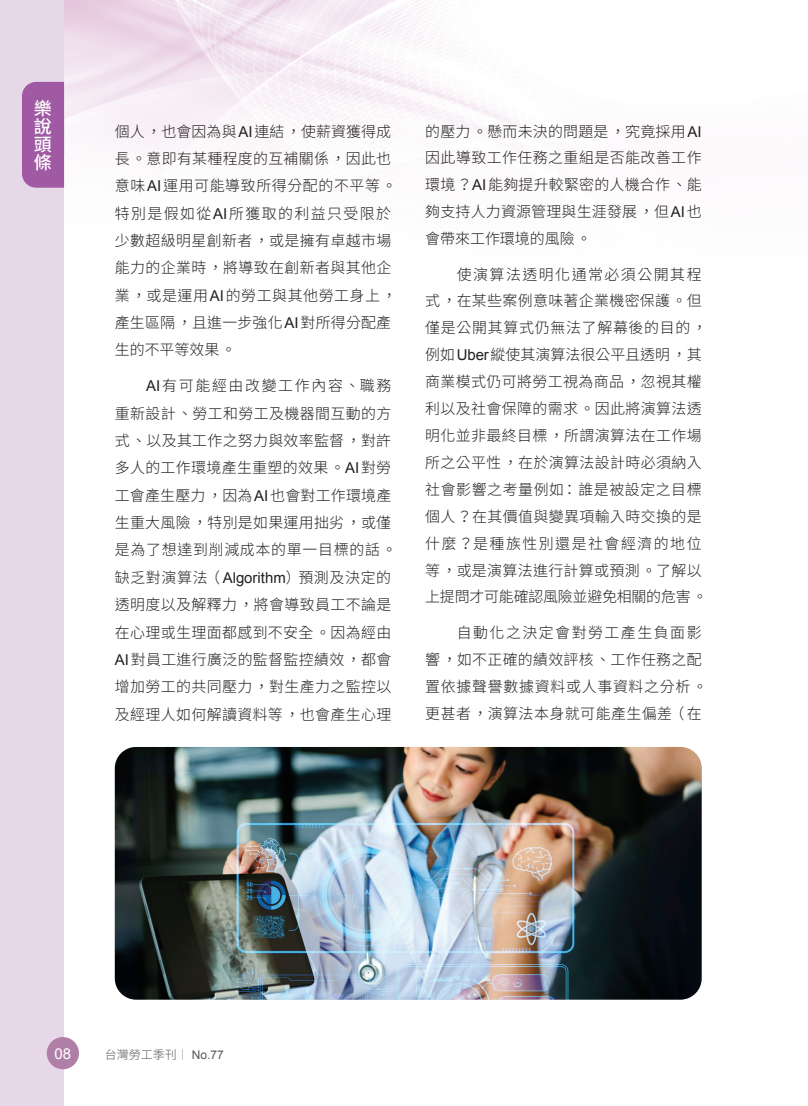
<style>
.page{position:relative;width:808px;height:1106px;background:#fff}
.page>*{position:absolute;margin:0;border:0;box-sizing:border-box;transform-origin:0 0}
.t1{font:500 18px/18px "Noto Sans CJ Ktc";color:#fff;text-align:justify}
.內文{font:300 15px/27.3px "Noto Sans CJ Ktc";letter-spacing:.025em;color:#231f20}
.內文-2{font:300 15px/26.8px "Noto Sans CJ Ktc";letter-spacing:.045em;color:#231f20}
.t2{font:15px "Arial";color:#fff}
.t3{font:300 12px "Noto Sans CJ Ktc";color:#57585a}
.s1{font-family:"Arial";font-weight:400}
.s2{font-family:"Adobe Ming Std"}
</style>
<div class="page">
<img style="left:64px;top:0;width:474px;height:188px">
<div style="left:0;top:0;width:64px;height:1106px;background:#e6d7e9"></div>
<div style="left:22px;top:82px;width:42px;height:106px;background:#a05aa4"></div>
<div style="left:47px;top:1037px;width:32px;height:32px;background:#b07fa7;border-radius:50%"></div>
<img style="left:115px;top:747px;width:587px;height:252px">
<p class="t1" style="left:34px;top:99px;width:19px">樂說頭條</p>
<p class="內文" style="left:115px;top:118px;width:284px">個人，也會因為與<span class="s1">AI</span>連結，使薪資獲得成長。意即有某種程度的互補關係，因此也意味<span class="s1">AI</span>運用可能導致所得分配的不平等。特別是假如從<span class="s1">AI</span>所獲取的利益只受限於少數超級明星創新者，或是擁有卓越市場能力的企業時，將導致在創新者與其他企業，或是運用<span class="s1">AI</span>的勞工與其他勞工身上，產生區隔，且進一步強化<span class="s1">AI</span>對所得分配產生的不平等效果。</p>
<p class="內文" style="left:115px;top:372px;width:284px;text-indent:32px"><span class="s1">AI</span>有可能經由改變工作內容、職務重新設計、勞工和勞工及機器間互動的方式、以及其工作之努力與效率監督，對許多人的工作環境產生重塑的效果。<span class="s1">AI</span>對勞工會產生壓力，因為<span class="s1">AI</span>也會對工作環境產生重大風險，特別是如果運用拙劣，或僅是為了想達到削減成本的單一目標的話。缺乏對演算法（ <span class="s1">Algorithm</span>）預測及決定的透明度以及解釋力，將會導致員工不論是在心理或生理面都感到不安全。因為經由<br><span class="s1">AI</span>對員工進行廣泛的監督監控績效，都會增加勞工的共同壓力，對生產力之監控以及經理人如何解讀資料等，也會產生心理</p>
<p class="內文" style="left:425px;top:118px;width:278px;line-height:26.8px;text-align:justify">的壓力。懸而未決的問題是，究竟採用<span class="s1">AI</span>因此導致工作任務之重組是否能改善工作環境？<span class="s1">AI</span>能夠提升較緊密的人機合作、能夠支持人力資源管理與生涯發展，但<span class="s1">AI</span>也會帶來工作環境的風險。</p>
<p class="內文" style="left:425px;top:261px;width:283px;line-height:26.8px;text-indent:32px">使演算法透明化通常必須公開其程式，在某些案例意味著企業機密保護。但僅是公開其算式仍無法了解幕後的目的，例如<span class="s1">Uber</span>縱使其演算法很公平且透明，其商業模式仍可將勞工視為商品，忽視其權利以及社會保障的需求。因此將演算法透明化並非最終目標，所謂演算法在工作場所之公平性，在於演算法設計時必須納入社會影響之考量例如：誰是被設定之目標個人？在其價值與變異項輸入時交換的是什麼？是種族性別還是社會經濟的地位等，或是演算法進行計算或預測。了解以上提問才可能確認風險並避免相關的危害。</p>
<p class="內文-2" style="left:425px;top:619px;width:284px;text-indent:32px">自動化之決定會對勞工產生負面影響，如不正確的績效評核、工作任務之配置依據聲譽數據資料或人事資料之分析。更甚者，演算法本身就可能產生偏差（在</p>
<p class="t2" style="left:54px;top:1043px;width:18px">08</p>
<p class="t3" style="left:105px;top:1047px;width:121px">台灣勞工季刊<span class="s2">｜</span> <span class="s1">No.77</span></p>
</div>
